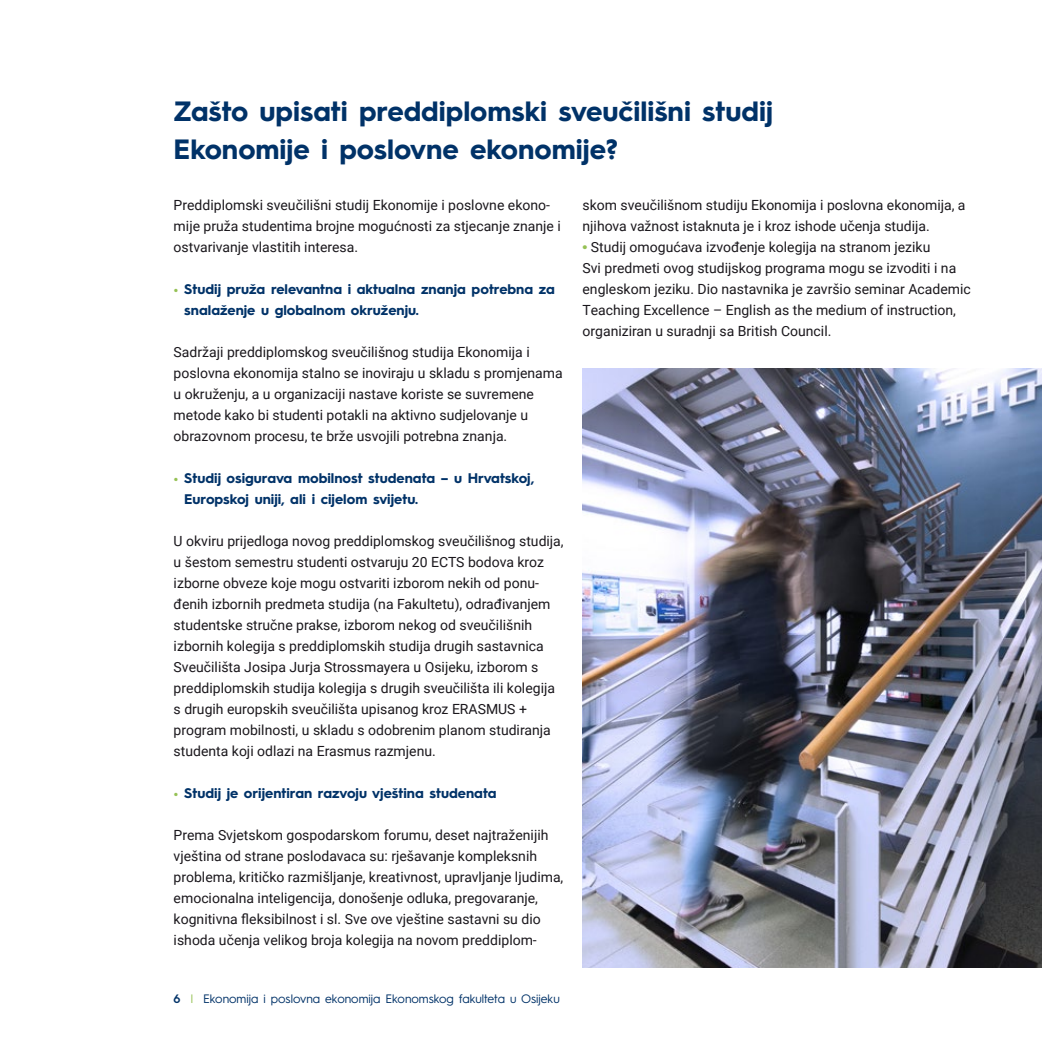
<style>
.page{position:relative;width:1042px;height:1042px;background:#fff}
.page>*{position:absolute;margin:0;border:0;box-sizing:border-box;transform-origin:0 0}
.t1{font:700 28px/38.5px "Hurme Geometric Sans 3";color:#003268}
.t2{font:14px/21px "Roboto";color:#1a171c}
.t3{font:700 14px/21px "Hurme Geometric Sans 3";color:#003268}
.t4{font:12.25px "Hurme Geometric Sans 3";color:#003268}
.s1{color:#95c154}
.s2{font-family:"Arial";font-weight:700;color:#95c154}
.s3{font-weight:600}
</style>
<div class="page">
<img style="left:582px;top:368px;width:460px;height:599px">
<h1 class="t1" style="left:174px;top:90px;width:601px">Zašto upisati preddiplomski sveučilišni studij<br>Ekonomije i poslovne ekonomije?</h1>
<p class="t2" style="left:174px;top:194px;width:389px">Preddiplomski sveučilišni studij Ekonomije i poslovne ekono&shy;mije pruža studentima brojne mogućnosti za stjecanje znanje i ostvarivanje vlastitih interesa.</p>
<p class="t3" style="left:184px;top:278px;width:372px;text-indent:-11px"><span class="s1">•</span> Studij pruža relevantna i aktualna znanja potrebna za snalaženje u globalnom okruženju.</p>
<p class="t2" style="left:174px;top:341px;width:391px">Sadržaji preddiplomskog sveučilišnog studija Ekonomija i poslovna ekonomija stalno se inoviraju u skladu s promjenama u okruženju, a u organizaciji nastave koriste se suvremene metode kako bi studenti potakli na aktivno sudjelovanje u obrazovnom procesu, te brže usvojili potrebna znanja.</p>
<p class="t3" style="left:184px;top:467px;width:352px;text-indent:-11px"><span class="s1">•</span> Studij osigurava mobilnost studenata – u Hrvatskoj,<br>Europskoj uniji, ali i cijelom svijetu.</p>
<p class="t2" style="left:174px;top:530px;width:391px">U okviru prijedloga novog preddiplomskog sveučilišnog studija, u šestom semestru studenti ostvaruju 20 ECTS bodova kroz izborne obveze koje mogu ostvariti izborom nekih od ponu&shy;đenih izbornih predmeta studija (na Fakultetu), odrađivanjem studentske stručne prakse, izborom nekog od sveučilišnih izbornih kolegija s preddiplomskih studija drugih sastavnica Sveučilišta Josipa Jurja Strossmayera u Osijeku, izborom s preddiplomskih studija kolegija s drugih sveučilišta ili kolegija s drugih europskih sveučilišta upisanog kroz ERASMUS + program mobilnosti, u skladu s odobrenim planom studiranja studenta koji odlazi na Erasmus razmjenu.</p>
<p class="t3" style="left:174px;top:782px;width:324px"><span class="s1">•</span> Studij je orijentiran razvoju vještina studenata</p>
<p class="t2" style="left:174px;top:824px;width:391px">Prema Svjetskom gospodarskom forumu, deset najtraženijih vještina od strane poslodavaca su: rješavanje kompleksnih problema, kritičko razmišljanje, kreativnost, upravljanje ljudima, emocionalna inteligencija, donošenje odluka, pregovaranje, kognitivna fleksibilnost i sl. Sve ove vještine sastavni su dio ishoda učenja velikog broja kolegija na novom preddiplom-</p>
<p class="t2" style="left:582px;top:194px;width:384px">skom sveučilišnom studiju Ekonomija i poslovna ekonomija, a njihova važnost istaknuta je i kroz ishode učenja studija.</p>
<p class="t2" style="left:582px;top:236px;width:390px"><span class="s2">•</span> Studij omogućava izvođenje kolegija na stranom jeziku<br>Svi predmeti ovog studijskog programa mogu se izvoditi i na engleskom jeziku. Dio nastavnika je završio seminar Academic Teaching Excellence – English as the medium of instruction, organiziran u suradnji sa British Council.</p>
<p class="t4" style="left:174px;top:990px;width:388px"><span class="s3">6</span> <span class="s1">l</span> Ekonomija i poslovna ekonomija Ekonomskog fakulteta u Osijeku</p>
</div>
